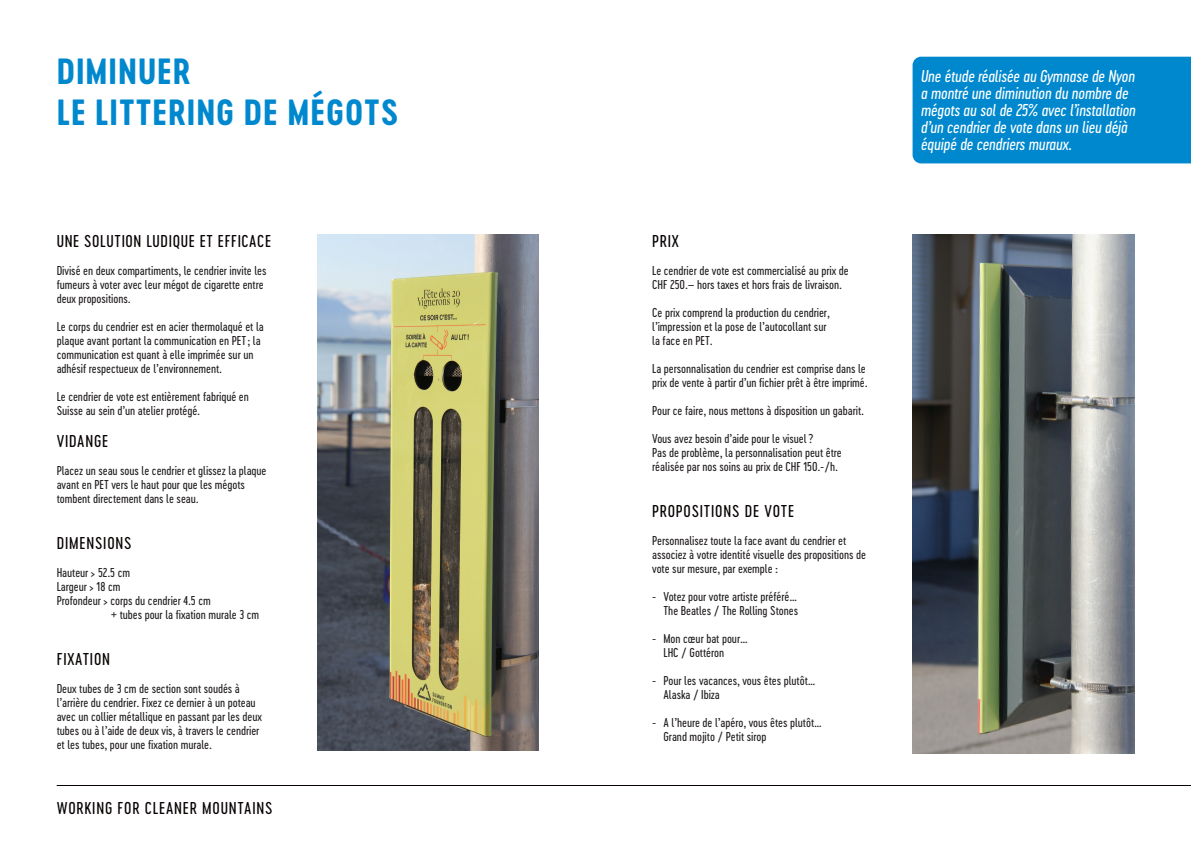
<style>
.page{position:relative;width:1191px;height:842px;background:#fff}
.page>*{position:absolute;margin:0;border:0;box-sizing:border-box;transform-origin:0 0}
.t1{font:34px/40.8px "Cervo Neue Bold Neue";letter-spacing:.03em;color:#0088ce}
.t2{font:italic 16px/17px "Cervo Neue Regular Neue";letter-spacing:-.01em;color:#fff}
.t3{font:16px "Cervo Neue Regular Neue";letter-spacing:.05em;color:#080302}
.t4{font:12px/14px "Cervo Neue Regular Neue";letter-spacing:-.005em;color:#231f20}
</style>
<div class="page">
<img style="left:317px;top:235px;width:222px;height:516px">
<img style="left:912px;top:235px;width:222px;height:518px">
<hr style="left:57px;top:785px;width:1134px;height:1px;background:#080302">
<div style="left:912px;top:57px;width:279px;height:106px;background:#0088ce"></div>
<h1 class="t1" style="left:57px;top:51px;width:343px">DIMINUER<br>LE LITTERING DE MÉGOTS</h1>
<h2 class="t3" style="left:57px;top:231px;width:216px">UNE SOLUTION LUDIQUE ET EFFICACE</h2>
<p class="t4" style="left:57px;top:264px;width:211px">Divisé en deux compartiments, le cendrier invite les fumeurs à voter avec leur mégot de cigarette entre deux propositions.</p>
<p class="t4" style="left:57px;top:320px;width:209px">Le corps du cendrier est en acier thermolaqué et la plaque avant portant la communication en PET ; la communication est quant à elle imprimée sur un adhésif respectueux de l’environnement.</p>
<p class="t4" style="left:57px;top:390px;width:194px">Le cendrier de vote est entièrement fabriqué en<br>Suisse au sein d’un atelier protégé.</p>
<h2 class="t3" style="left:57px;top:431px;width:53px">VIDANGE</h2>
<p class="t4" style="left:57px;top:464px;width:211px">Placez un seau sous le cendrier et glissez la plaque avant en PET vers le haut pour que les mégots tombent directement dans le seau.</p>
<h2 class="t3" style="left:57px;top:533px;width:76px">DIMENSIONS</h2>
<p class="t4" style="left:57px;top:566px;width:75px">Hauteur &gt; 52.5 cm</p>
<p class="t4" style="left:57px;top:580px;width:65px">Largeur &gt; 18 cm</p>
<p class="t4" style="left:57px;top:594px;width:156px">Profondeur &gt; corps du cendrier 4.5 cm</p>
<p class="t4" style="left:111px;top:608px;width:150px">+ tubes pour la fixation murale 3 cm</p>
<h2 class="t3" style="left:57px;top:649px;width:55px">FIXATION</h2>
<p class="t4" style="left:57px;top:682px;width:207px">Deux tubes de 3 cm de section sont soudés à l’arrière du cendrier. Fixez ce dernier à un poteau avec un collier métallique en passant par les deux tubes ou à l’aide de deux vis, à travers le cendrier et les tubes, pour une fixation murale.</p>
<h2 class="t3" style="left:57px;top:798px;width:217px">WORKING FOR CLEANER MOUNTAINS</h2>
<h2 class="t3" style="left:652px;top:231px;width:28px">PRIX</h2>
<p class="t4" style="left:652px;top:264px;width:198px">Le cendrier de vote est commercialisé au prix de<br>CHF 250.– hors taxes et hors frais de livraison.</p>
<p class="t4" style="left:652px;top:306px;width:179px">Ce prix comprend la production du cendrier, l’impression et la pose de l’autocollant sur la face en PET.</p>
<p class="t4" style="left:652px;top:362px;width:217px">La personnalisation du cendrier est comprise dans le prix de vente à partir d’un fichier prêt à être imprimé.</p>
<p class="t4" style="left:652px;top:404px;width:213px">Pour ce faire, nous mettons à disposition un gabarit.</p>
<p class="t4" style="left:652px;top:432px;width:191px">Vous avez besoin d’aide pour le visuel ?<br>Pas de problème, la personnalisation peut être réalisée par nos soins au prix de CHF 150.-/h.</p>
<h2 class="t3" style="left:652px;top:501px;width:144px">PROPOSITIONS DE VOTE</h2>
<p class="t4" style="left:652px;top:534px;width:215px">Personnalisez toute la face avant du cendrier et associez à votre identité visuelle des propositions de vote sur mesure, par exemple :</p>
<p class="t4" style="left:652px;top:590px;width:147px;text-align:right">- Votez pour votre artiste préféré…<br>The Beatles / The Rolling Stones</p>
<p class="t4" style="left:663px;top:632px;width:85px;text-indent:-11px">- Mon cœur bat pour…<br>LHC / Gottéron</p>
<p class="t4" style="left:663px;top:674px;width:153px;text-indent:-11px">- Pour les vacances, vous êtes plutôt…<br>Alaska / Ibiza</p>
<p class="t4" style="left:663px;top:716px;width:160px;text-indent:-11px">- A l’heure de l’apéro, vous êtes plutôt…<br>Grand mojito / Petit sirop</p>
<h2 class="t2" style="left:921px;top:68px;width:216px">Une étude réalisée au Gymnase de Nyon a montré une diminution du nombre de mégots au sol de 25% avec l’installation d’un cendrier de vote dans un lieu déjà équipé de cendriers muraux.</h2>
</div>
